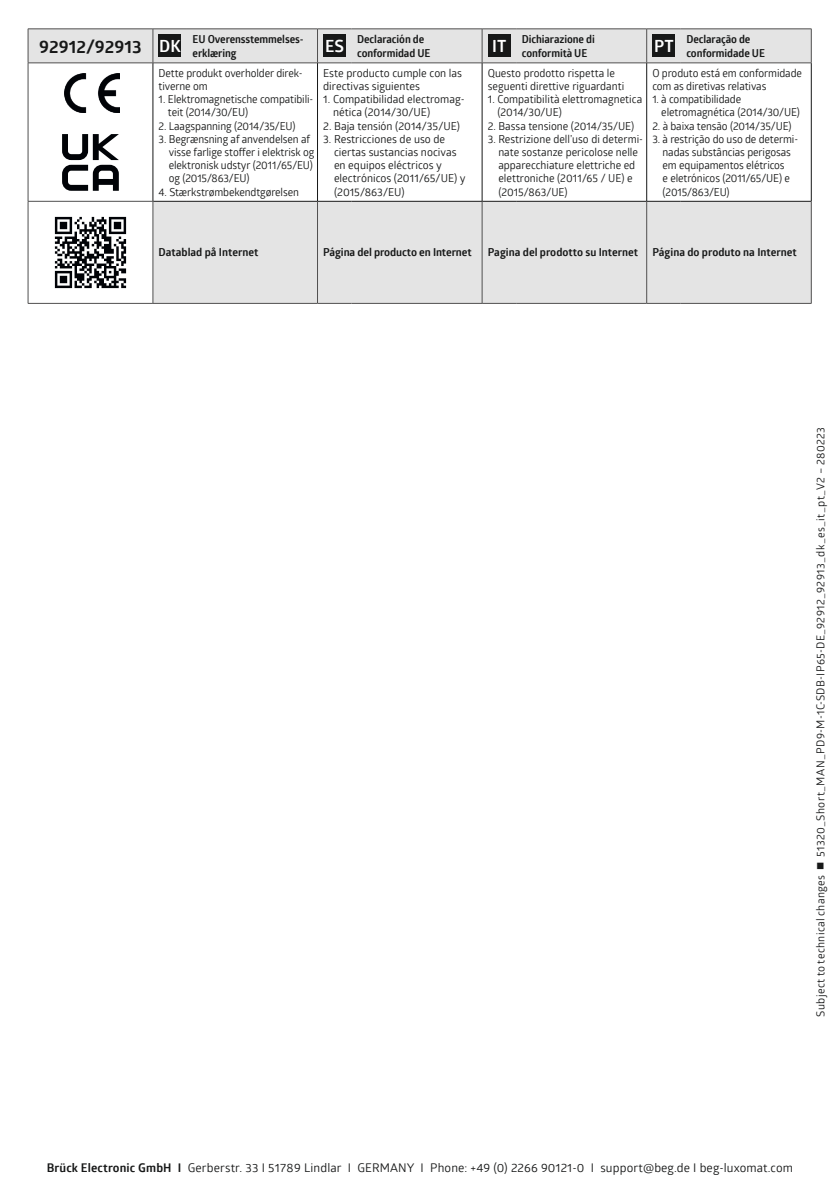
<style>
.page{position:relative;width:840px;height:1191px;background:#fff}
.page>*{position:absolute;margin:0;border:0;box-sizing:border-box;transform-origin:0 0}
.t1{font:700 18px "Glober";color:#171818}
.t2{font:700 16.8px "Glober";color:#fff}
.t3{font:12px "Glober";letter-spacing:.01em;color:#171818}
.t4{font:11px/13.2px "Glober";letter-spacing:-.005em;color:#171818}
.t5{font:700 11px/13.2px "Glober";letter-spacing:-.01em;color:#171818}
.t6{font:11px "Glober";letter-spacing:.03em;color:#171818}
.s1{font-size:16.8px;color:#fff}
.s2{font-weight:700}
</style>
<div class="page">
<svg style="left:29px;top:29px;width:781px;height:274px;fill:#e4e4e4"></svg>
<svg style="left:153px;top:64px;width:657px;height:137px"></svg>
<hr style="left:810px;top:63px;width:1px;height:138px;background:#171818">
<hr style="left:28px;top:28px;width:125px;height:1px;background:#504f4f">
<hr style="left:28px;top:29px;width:1px;height:34px;background:#504f4f">
<hr style="left:153px;top:63px;width:34px;height:1px;background:#504f4f">
<hr style="left:187px;top:63px;width:130px;height:1px;background:#504f4f">
<hr style="left:317px;top:63px;width:34px;height:1px;background:#504f4f">
<hr style="left:351px;top:63px;width:131px;height:1px;background:#504f4f">
<hr style="left:482px;top:63px;width:34px;height:1px;background:#504f4f">
<hr style="left:516px;top:63px;width:130px;height:1px;background:#504f4f">
<hr style="left:646px;top:63px;width:34px;height:1px;background:#504f4f">
<hr style="left:680px;top:63px;width:131px;height:1px;background:#504f4f">
<hr style="left:152px;top:63px;width:1px;height:138px;background:#171818">
<hr style="left:317px;top:63px;width:1px;height:138px;background:#171818">
<hr style="left:481px;top:63px;width:1px;height:138px;background:#171818">
<hr style="left:646px;top:63px;width:1px;height:138px;background:#171818">
<hr style="left:153px;top:201px;width:34px;height:1px;background:#171818">
<hr style="left:187px;top:201px;width:130px;height:1px;background:#171818">
<hr style="left:317px;top:201px;width:34px;height:1px;background:#171818">
<hr style="left:351px;top:201px;width:131px;height:1px;background:#171818">
<hr style="left:482px;top:201px;width:34px;height:1px;background:#171818">
<hr style="left:516px;top:201px;width:130px;height:1px;background:#171818">
<hr style="left:646px;top:201px;width:34px;height:1px;background:#171818">
<hr style="left:680px;top:201px;width:131px;height:1px;background:#171818">
<hr style="left:28px;top:201px;width:125px;height:1px;background:#504f4f">
<hr style="left:28px;top:201px;width:1px;height:102px;background:#504f4f">
<hr style="left:28px;top:303px;width:125px;height:1px;background:#504f4f">
<hr style="left:153px;top:303px;width:34px;height:1px;background:#504f4f">
<hr style="left:187px;top:303px;width:130px;height:1px;background:#504f4f">
<hr style="left:317px;top:201px;width:1px;height:102px;background:#504f4f">
<hr style="left:317px;top:303px;width:34px;height:1px;background:#504f4f">
<hr style="left:351px;top:303px;width:131px;height:1px;background:#504f4f">
<hr style="left:481px;top:201px;width:1px;height:102px;background:#504f4f">
<hr style="left:482px;top:303px;width:34px;height:1px;background:#504f4f">
<hr style="left:516px;top:303px;width:130px;height:1px;background:#504f4f">
<hr style="left:646px;top:201px;width:1px;height:102px;background:#504f4f">
<hr style="left:810px;top:201px;width:1px;height:102px;background:#504f4f">
<hr style="left:646px;top:303px;width:34px;height:1px;background:#504f4f">
<hr style="left:680px;top:303px;width:131px;height:1px;background:#504f4f">
<hr style="left:28px;top:63px;width:125px;height:1px;background:#504f4f">
<hr style="left:28px;top:63px;width:1px;height:138px;background:#504f4f">
<hr style="left:153px;top:28px;width:34px;height:1px;background:#504f4f">
<hr style="left:152px;top:29px;width:1px;height:34px;background:#504f4f">
<hr style="left:187px;top:28px;width:130px;height:1px;background:#504f4f">
<hr style="left:317px;top:28px;width:34px;height:1px;background:#504f4f">
<hr style="left:317px;top:29px;width:1px;height:34px;background:#504f4f">
<hr style="left:351px;top:28px;width:131px;height:1px;background:#504f4f">
<hr style="left:482px;top:28px;width:34px;height:1px;background:#504f4f">
<hr style="left:481px;top:29px;width:1px;height:34px;background:#504f4f">
<hr style="left:516px;top:28px;width:130px;height:1px;background:#504f4f">
<hr style="left:646px;top:28px;width:34px;height:1px;background:#504f4f">
<hr style="left:646px;top:29px;width:1px;height:34px;background:#504f4f">
<hr style="left:680px;top:28px;width:131px;height:1px;background:#504f4f">
<hr style="left:810px;top:29px;width:1px;height:34px;background:#504f4f">
<hr style="left:152px;top:201px;width:1px;height:102px;background:#504f4f">
<div style="left:158px;top:34px;width:23px;height:23px;background:#171818"></div>
<div style="left:323px;top:34px;width:23px;height:23px;background:#171818"></div>
<div style="left:487px;top:34px;width:23px;height:23px;background:#171818"></div>
<div style="left:652px;top:34px;width:22px;height:23px;background:#171818"></div>
<img style="left:64px;top:73px;width:55px;height:40px">
<svg style="left:62px;top:134px;width:57px;height:57px"></svg>
<img style="left:50px;top:212px;width:80px;height:80px">
<h1 class="t1" style="left:39px;top:34px;width:143px">92912/92913 <span class="s1">DK</span></h1>
<p class="t5" style="left:192px;top:33px;width:111px">EU Overensstemmelses&shy;erklæring</p>
<h2 class="t2" style="left:325px;top:34px;width:20px">ES</h2>
<p class="t5" style="left:357px;top:33px;width:75px">Declaración de conformidad UE</p>
<h2 class="t2" style="left:492px;top:34px;width:16px">IT</h2>
<p class="t5" style="left:521px;top:33px;width:74px">Dichiarazione di conformità UE</p>
<h2 class="t2" style="left:653px;top:34px;width:21px">PT</h2>
<p class="t5" style="left:686px;top:33px;width:80px">Declaração de conformidade UE</p>
<p class="t4" style="left:158px;top:66px;width:145px">Dette produkt overholder direk&shy;tiverne om</p>
<p class="t4" style="left:168px;top:92px;width:147px;text-indent:-9px">1. Elektromagnetische compatibili&shy;teit (2014/30/EU)</p>
<p class="t4" style="left:158px;top:119px;width:138px">2. Laagspanning (2014/35/EU)</p>
<p class="t4" style="left:169px;top:132px;width:147px;text-indent:-10px">3. Begrænsning af anvendelsen af visse farlige stoffer i elektrisk og elektronisk udstyr (2011/65/EU) og (2015/863/EU)</p>
<p class="t4" style="left:158px;top:185px;width:142px">4. Stærkstrømbekendtgørelsen</p>
<p class="t4" style="left:652px;top:66px;width:151px">O produto está em conformidade com as diretivas relativas</p>
<p class="t4" style="left:661px;top:92px;width:140px;text-indent:-9px">1. à compatibilidade eletromagnética (2014/30/UE)</p>
<p class="t4" style="left:652px;top:119px;width:141px">2. à baixa tensão (2014/35/UE)</p>
<p class="t4" style="left:662px;top:132px;width:137px;text-indent:-10px">3. à restrição do uso de determi&shy;nadas substâncias perigosas em equipamentos elétricos<br>e eletrónicos (2011/65/UE) e (2015/863/EU)</p>
<p class="t4" style="left:323px;top:66px;width:140px">Este producto cumple con las directivas siguientes</p>
<p class="t4" style="left:333px;top:92px;width:133px;text-indent:-10px">1. Compatibilidad electromag&shy;nética (2014/30/UE)</p>
<p class="t4" style="left:323px;top:119px;width:138px">2. Baja tensión (2014/35/UE)</p>
<p class="t4" style="left:334px;top:132px;width:133px;text-indent:-11px">3. Restricciones de uso de ciertas sustancias nocivas en equipos eléctricos y electrónicos (2011/65/UE) y (2015/863/EU)</p>
<p class="t4" style="left:487px;top:66px;width:138px">Questo prodotto rispetta le seguenti direttive riguardanti</p>
<p class="t4" style="left:497px;top:92px;width:146px;text-indent:-10px">1. Compatibilità elettromagnetica (2014/30/UE)</p>
<p class="t4" style="left:487px;top:119px;width:148px">2. Bassa tensione (2014/35/UE)</p>
<p class="t4" style="left:498px;top:132px;width:146px;text-indent:-11px">3. Restrizione dell’uso di determi&shy;nate sostanze pericolose nelle apparecchiature elettriche ed elettroniche (2011/65 / UE) e (2015/863/UE)</p>
<p class="t5" style="left:158px;top:246px;width:101px">Datablad på Internet</p>
<p class="t5" style="left:323px;top:246px;width:150px">Página del producto en Internet</p>
<p class="t5" style="left:487px;top:246px;width:152px">Pagina del prodotto su Internet</p>
<p class="t5" style="left:652px;top:246px;width:146px">Página do produto na Internet</p>
<p class="t6" style="left:812px;top:1016px;width:591px;rotate:-90deg">Subject to technical changes ■ 51320_Short_MAN_PD9-M-1C-SDB-IP65-DE_92912_92913_dk_es_it_pt_V2 – 280223</p>
<p class="t3" style="left:47px;top:1159px;width:747px"><span class="s2">Brück Electronic GmbH I</span> Gerberstr. 33 I 51789 Lindlar I GERMANY I Phone: +49 (0) 2266 90121-0 I support@beg.de I beg-luxomat.com</p>
</div>
